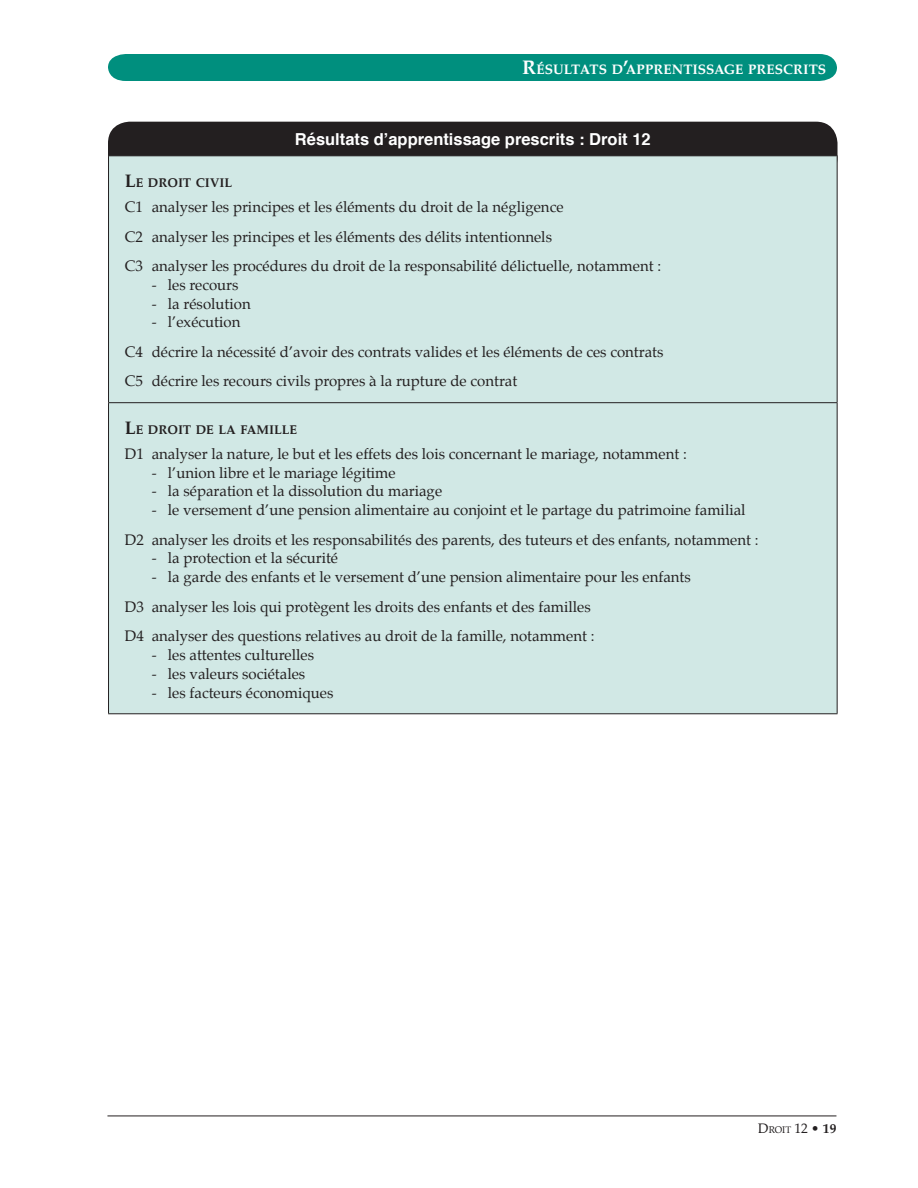
<style>
.page{position:relative;width:918px;height:1188px;background:#fff}
.page>*{position:absolute;margin:0;border:0;box-sizing:border-box;transform-origin:0 0}
.table_title{font:700 16.5px "Helvetica";color:#fff}
.Bullet_RAP{font:15px "Palatino";color:#231f20}
.Bullet_RAP_sub{font:15px "Palatino";color:#231f20}
.t1{font:700 13.65px "Palatino";color:#fff}
.t2{font:13.5px "Palatino";color:#231f20}
.B_Head{font:700 12.6px "Palatino";color:#231f20}
.s1{font-size:19.5px}
.s2{font-size:18px}
.s3{font-size:9.45px}
.s4{font-weight:700}
</style>
<div class="page">
<div style="left:108px;top:54px;width:729px;height:27px;background:#008f7e"></div>
<hr style="left:107px;top:1116px;width:729px;height:1px;background:#231f20">
<div style="left:108px;top:122px;width:730px;height:57px;background:#231f20;border-radius:22px"></div>
<div style="left:109px;top:156px;width:728px;height:557px;background:#d1e8e5"></div>
<hr style="left:108px;top:156px;width:1px;height:246px;background:#231f20">
<hr style="left:108px;top:403px;width:1px;height:310px;background:#231f20">
<hr style="left:837px;top:156px;width:1px;height:246px;background:#231f20">
<hr style="left:837px;top:403px;width:1px;height:310px;background:#231f20">
<hr style="left:108px;top:402px;width:730px;height:1px;background:#231f20">
<hr style="left:108px;top:713px;width:730px;height:1px;background:#231f20">
<p class="t1" style="left:522px;top:61px;width:305px"><span class="s1">R</span>ÉSULTATS D<span class="s1">’</span>APPRENTISSAGE PRESCRITS</p>
<p class="table_title" style="left:295px;top:124px;width:357px">Résultats d’apprentissage prescrits : Droit 12</p>
<p class="B_Head" style="left:125px;top:175px;width:109px"><span class="s2">L</span>E DROIT CIVIL</p>
<p class="Bullet_RAP" style="left:125px;top:197px;width:440px">C1 analyser les principes et les éléments du droit de la négligence</p>
<p class="Bullet_RAP" style="left:125px;top:227px;width:429px">C2 analyser les principes et les éléments des délits intentionnels</p>
<p class="Bullet_RAP" style="left:125px;top:256px;width:538px">C3 analyser les procédures du droit de la responsabilité délictuelle, notamment :</p>
<p class="Bullet_RAP_sub" style="left:152px;top:275px;width:88px">- les recours</p>
<p class="Bullet_RAP_sub" style="left:152px;top:294px;width:101px">- la résolution</p>
<p class="Bullet_RAP_sub" style="left:152px;top:312px;width:90px">- l’exécution</p>
<p class="Bullet_RAP" style="left:125px;top:342px;width:540px">C4 décrire la nécessité d’avoir des contrats valides et les éléments de ces contrats</p>
<p class="Bullet_RAP" style="left:125px;top:372px;width:394px">C5 décrire les recours civils propres à la rupture de contrat</p>
<p class="B_Head" style="left:125px;top:422px;width:174px"><span class="s2">L</span>E DROIT DE LA FAMILLE</p>
<p class="Bullet_RAP" style="left:125px;top:444px;width:564px">D1 analyser la nature, le but et les effets des lois concernant le mariage, notamment :</p>
<p class="Bullet_RAP_sub" style="left:152px;top:463px;width:246px">- l’union libre et le mariage légitime</p>
<p class="Bullet_RAP_sub" style="left:152px;top:481px;width:292px">- la séparation et la dissolution du mariage</p>
<p class="Bullet_RAP_sub" style="left:152px;top:500px;width:595px">- le versement d’une pension alimentaire au conjoint et le partage du patrimoine familial</p>
<p class="Bullet_RAP" style="left:125px;top:530px;width:635px">D2 analyser les droits et les responsabilités des parents, des tuteurs et des enfants, notamment :</p>
<p class="Bullet_RAP_sub" style="left:152px;top:549px;width:188px">- la protection et la sécurité</p>
<p class="Bullet_RAP_sub" style="left:152px;top:567px;width:541px">- la garde des enfants et le versement d’une pension alimentaire pour les enfants</p>
<p class="Bullet_RAP" style="left:125px;top:597px;width:468px">D3 analyser les lois qui protègent les droits des enfants et des familles</p>
<p class="Bullet_RAP" style="left:125px;top:626px;width:471px">D4 analyser des questions relatives au droit de la famille, notamment :</p>
<p class="Bullet_RAP_sub" style="left:152px;top:645px;width:164px">- les attentes culturelles</p>
<p class="Bullet_RAP_sub" style="left:152px;top:664px;width:155px">- les valeurs sociétales</p>
<p class="Bullet_RAP_sub" style="left:152px;top:683px;width:183px">- les facteurs économiques</p>
<p class="t2" style="left:758px;top:1119px;width:79px">D<span class="s3">roit</span> 12 • <span class="s4">19</span></p>
</div>
